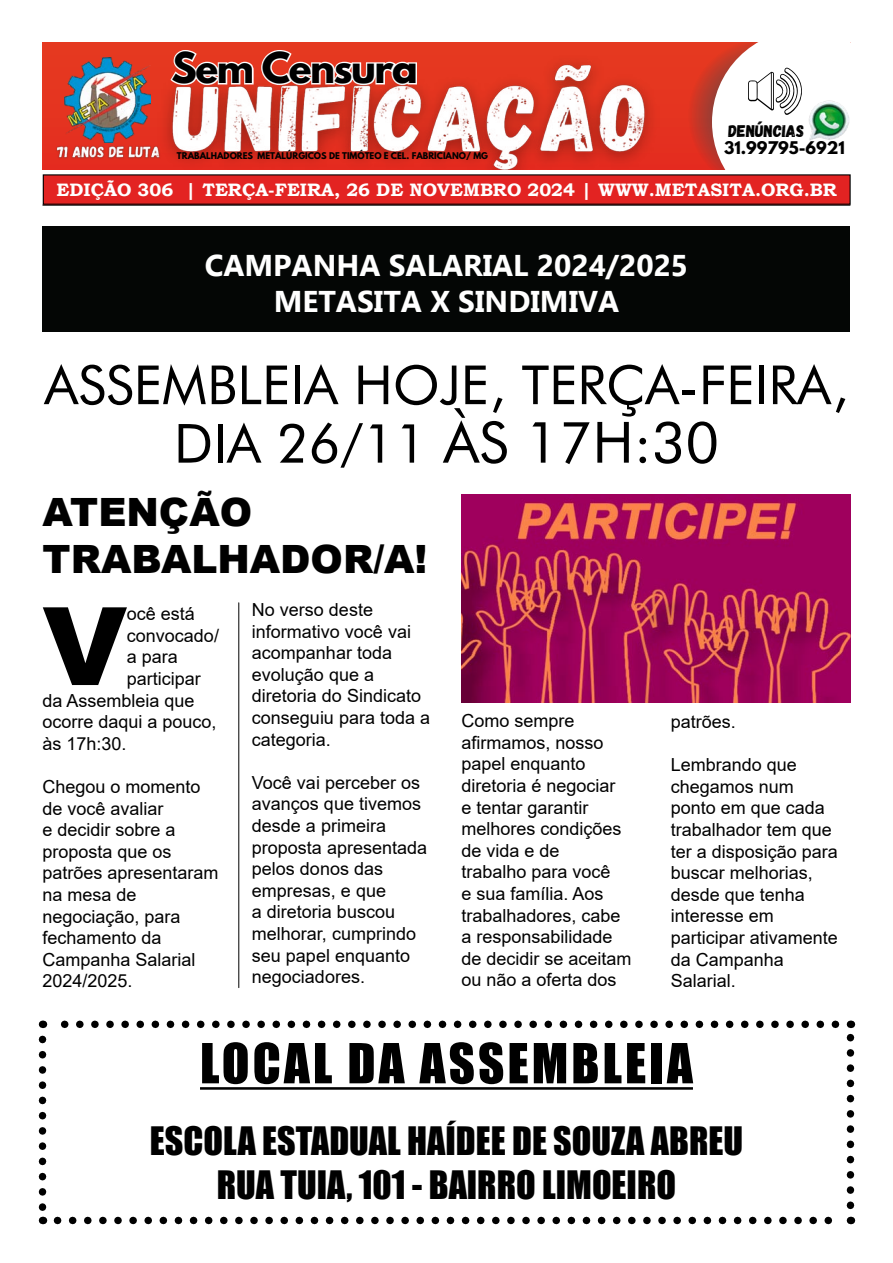
<style>
.page{position:relative;width:893px;height:1263px;background:#fff}
.page>*{position:absolute;margin:0;border:0;box-sizing:border-box;transform-origin:0 0}
.t1{font:900 108.6px "Arial";color:#000}
.t2{font:54px/58.5px "Futura BT";color:#000;text-align:center}
.t3{font:51px "Impact";letter-spacing:.06em;color:#000}
.t4{font:900 39px/46.8px "Arial";color:#000}
.t5{font:700 37.8px "League Spartan";letter-spacing:-.035em;color:#000}
.t6{font:36px/43.2px "Impact";color:#000;text-align:center}
.t7{font:700 30px/36px "Gadugi";color:#fff;text-align:center}
.t8{font:18px/21.6px "Arial";color:#000}
.t9{font:700 18px "Bookman Old Style";color:#fff}
.t10{font:16.8px "Gagalin";color:#000}
.t11{font:700 15.45px "League Spartan";color:#000}
.t12{font:700 8.25px "League Spartan";color:#000}
.s1{font-size:57px}
</style>
<div class="page">
<div style="left:43px;top:226px;width:807px;height:106px;background:#040605"></div>
<hr style="left:43px;top:205px;width:807px;height:1px;background:#000">
<div style="left:43px;top:175px;width:807px;height:29px;background:#e32322"></div>
<div style="left:43px;top:174px;width:808px;height:31px;border:1px solid #000"></div>
<img style="left:43px;top:43px;width:645px;height:127px">
<img style="left:65px;top:57px;width:84px;height:81px">
<img style="left:53px;top:138px;width:96px;height:27px">
<img style="left:149px;top:43px;width:526px;height:127px">
<img style="left:841px;top:105px;width:8px;height:31px">
<svg style="left:688px;top:43px;width:153px;height:127px"></svg>
<hr style="left:239px;top:603px;width:1px;height:385px;background:#000">
<img style="left:461px;top:495px;width:389px;height:208px">
<svg style="left:57px;top:1217px;width:776px;height:7px"></svg>
<svg style="left:60px;top:1020px;width:775px;height:8px"></svg>
<svg style="left:39px;top:1039px;width:7px;height:185px"></svg>
<svg style="left:847px;top:1020px;width:7px;height:185px"></svg>
<hr style="left:200px;top:1087px;width:493px;height:3px;background:#000">
<h3 class="t5" style="left:171px;top:38px;width:248px">Sem Censura</h3>
<p class="t12" style="left:177px;top:149px;width:313px">TRABALHADORES METALÚRGICOS DE TIMÓTEO E CEL. FABRICIANO/ MG</p>
<p class="t10" style="left:729px;top:121px;width:77px">DENÚNCIAS</p>
<p class="t11" style="left:724px;top:135px;width:122px">31.99795-6921</p>
<p class="t9" style="left:57px;top:177px;width:782px">EDIÇÃO 306 | TERÇA-FEIRA, 26 DE NOVEMBRO 2024 | WWW.METASITA.ORG.BR</p>
<h3 class="t7" style="left:205px;top:247px;width:485px">CAMPANHA SALARIAL 2024/2025<br>METASITA X SINDIMIVA</h3>
<h2 class="t2" style="left:44px;top:355px;width:806px">ASSEMBLEIA HOJE , TERÇA-FEI RA,<br>DIA 26/11 <span class="s1">ÀS 17H:30</span></h2>
<h3 class="t4" style="left:43px;top:487px;width:387px">ATENÇÃO<br>TRABALHADOR/A!</h3>
<h1 class="t1" style="left:43px;top:567px;width:86px">V</h1>
<p class="t8" style="left:127px;top:603px;width:70px">ocê está</p>
<p class="t8" style="left:127px;top:625px;width:94px">convocado/</p>
<p class="t8" style="left:127px;top:646px;width:53px">a para</p>
<p class="t8" style="left:127px;top:668px;width:76px">participar</p>
<p class="t8" style="left:43px;top:689px;width:154px">da Assembleia que</p>
<p class="t8" style="left:43px;top:711px;width:176px">ocorre daqui a pouco,</p>
<p class="t8" style="left:43px;top:733px;width:86px">às 17h:30.</p>
<p class="t8" style="left:43px;top:776px;width:178px">Chegou o momento de você avaliar<br>e decidir sobre a proposta que os patrões apresentaram na mesa de negociação, para fechamento da<br>Campanha Salarial<br>2024/2025.</p>
<p class="t8" style="left:252px;top:599px;width:180px">No verso deste informativo você vai acompanhar toda evolução que a diretoria do Sindicato conseguiu para toda a categoria.</p>
<p class="t8" style="left:252px;top:771px;width:177px">Você vai perceber os avanços que tivemos desde a primeira proposta apresentada pelos donos das empresas, e que<br>a diretoria buscou melhorar, cumprindo seu papel enquanto negociadores.</p>
<p class="t8" style="left:461px;top:710px;width:172px">Como sempre afirmamos, nosso papel enquanto diretoria é negociar<br>e tentar garantir melhores condições de vida e de<br>trabalho para você<br>e sua família. Aos trabalhadores, cabe a responsabilidade de decidir se aceitam ou não a oferta dos</p>
<p class="t8" style="left:671px;top:711px;width:67px">patrões.</p>
<p class="t8" style="left:671px;top:754px;width:169px">Lembrando que chegamos num ponto em que cada trabalhador tem que ter a disposição para buscar melhorias, desde que tenha interesse em participar ativamente da Campanha<br>Salarial.</p>
<h3 class="t3" style="left:200px;top:1024px;width:494px">LOCAL DA ASSEMBLEIA</h3>
<h3 class="t6" style="left:150px;top:1119px;width:595px">ESCOLA ESTADUAL HAÍDEE DE SOUZA ABREU<br>RUA TUIA, 101 - BAIRRO LIMOEIRO</h3>
</div>
